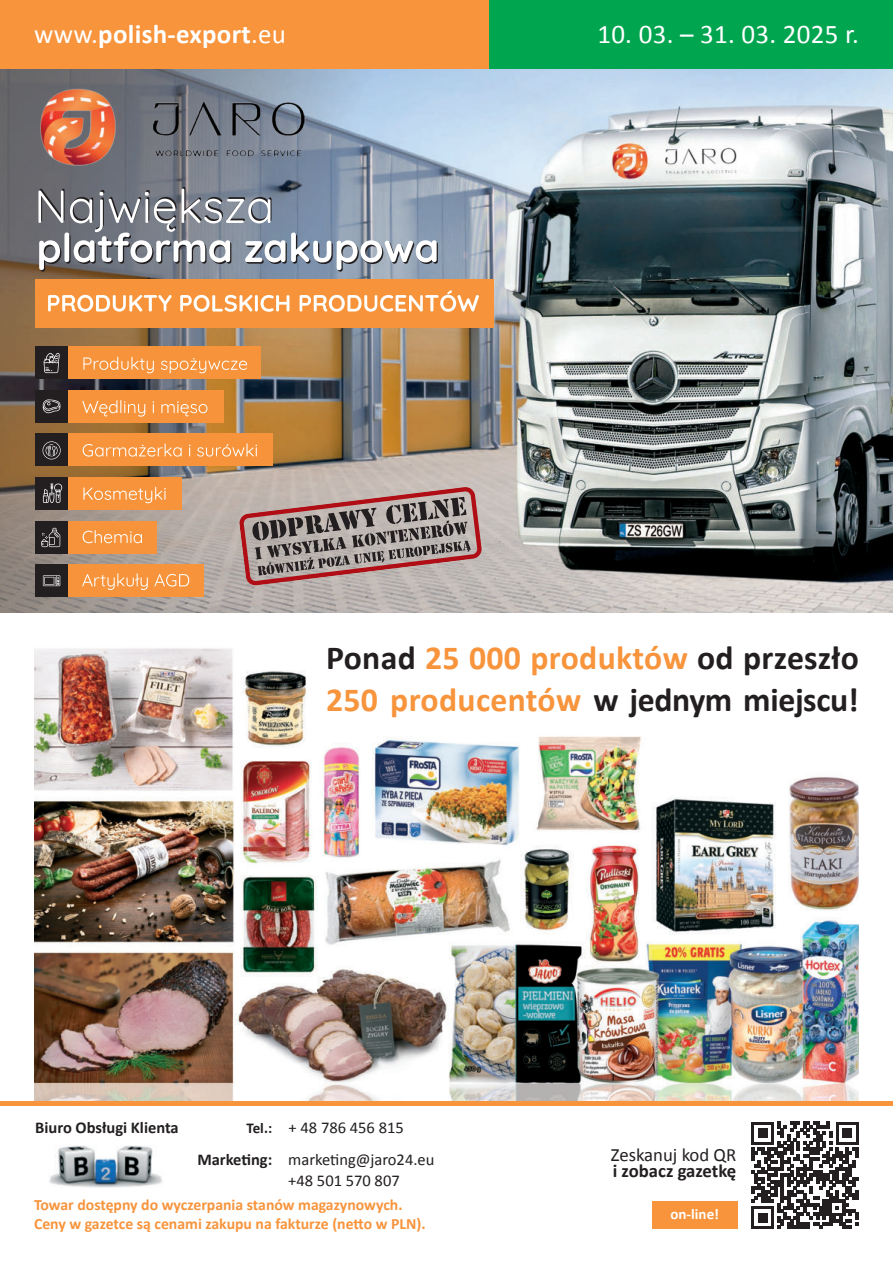
<style>
.page{position:relative;width:893px;height:1263px;background:#fff}
.page>*{position:absolute;margin:0;border:0;box-sizing:border-box;transform-origin:0 0}
.t1{font:700 33.75px/42.8px "Calibri";letter-spacing:.01em;color:#231f20}
.t2{font:700 27px "Calibri";letter-spacing:.01em;color:#fff}
.t3{font:27px "Calibri";letter-spacing:.01em;color:#fff}
.t4{font:700 18.75px "Calibri";color:#231f20}
.t5{font:18.75px "Calibri";color:#231f20}
.t6{font:16.5px/20.7px "Calibri";color:#231f20}
.t7{font:700 16.5px "Calibri";color:#231f20}
.t8{font:700 15.75px/18.9px "Calibri";color:#f7943c}
.t9{font:700 15px "Calibri";color:#fff}
.s1{font-weight:400}
.s2{color:#f7943c}
.s3{font-weight:700;font-size:15px}
</style>
<div class="page">
<img style="left:34px;top:648px;width:825px;height:453px">
<img style="left:0;top:68px;width:893px;height:544px">
<div style="left:0;top:0;width:490px;height:68px;background:#f7943c"></div>
<div style="left:489px;top:0;width:404px;height:68px;background:#00a54f"></div>
<img style="left:49px;top:1145px;width:114px;height:43px">
<div style="left:652px;top:1201px;width:85px;height:28px;background:#f7943c"></div>
<div style="left:35px;top:279px;width:459px;height:48px;background:#f7943b"></div>
<svg style="left:48px;top:290px;width:431px;height:22px"></svg>
<div style="left:68px;top:564px;width:135px;height:33px;background:#f7943b"></div>
<div style="left:68px;top:346px;width:193px;height:33px;background:#f7943b"></div>
<div style="left:68px;top:390px;width:155px;height:33px;background:#f7943b"></div>
<div style="left:68px;top:434px;width:205px;height:32px;background:#f7943b"></div>
<div style="left:68px;top:477px;width:114px;height:33px;background:#f7943b"></div>
<div style="left:68px;top:521px;width:89px;height:32px;background:#f7943b"></div>
<div style="left:35px;top:346px;width:33px;height:33px;background:#231f20"></div>
<div style="left:35px;top:390px;width:33px;height:33px;background:#231f20"></div>
<div style="left:35px;top:434px;width:33px;height:32px;background:#231f20"></div>
<div style="left:36px;top:477px;width:32px;height:33px;background:#231f20"></div>
<div style="left:35px;top:521px;width:33px;height:32px;background:#231f20"></div>
<div style="left:35px;top:564px;width:33px;height:33px;background:#231f20"></div>
<svg style="left:43px;top:575px;width:17px;height:11px"></svg>
<svg style="left:41px;top:528px;width:19px;height:19px"></svg>
<svg style="left:43px;top:441px;width:18px;height:18px"></svg>
<svg style="left:43px;top:483px;width:19px;height:20px"></svg>
<svg style="left:44px;top:353px;width:16px;height:20px"></svg>
<svg style="left:43px;top:399px;width:17px;height:14px"></svg>
<svg style="left:38px;top:187px;width:400px;height:85px;background:#8d95a1"></svg>
<svg style="left:751px;top:1122px;width:107px;height:107px"></svg>
<img style="left:34px;top:83px;width:277px;height:86px">
<div style="left:0;top:1101px;width:893px;height:5px;background:#f7943c"></div>
<svg style="left:82px;top:357px;width:400px;height:233px"></svg>
<h2 class="t2" style="left:34px;top:25px;width:254px"><span class="s1">www.</span>polish-export<span class="s1">.eu</span></h2>
<h2 class="t3" style="left:597px;top:24px;width:263px">10. 03. – 31. 03. 2025 r.</h2>
<h1 class="t1" style="left:326px;top:636px;width:534px">Ponad <span class="s2">25 000 produktów</span> od przeszło<br><span class="s2">250 producentów</span> w jednym miejscu!</h1>
<p class="t7" style="left:35px;top:1117px;width:145px">Biuro Obsługi Klienta</p>
<p class="t6" style="left:247px;top:1118px;width:159px"><span class="s3">Tel.:</span> + 48 786 456 815</p>
<p class="t7" style="left:197px;top:1149px;width:76px">Marke琀椀ng:</p>
<p class="t8" style="left:34px;top:1195px;width:393px">Towar dostępny do wyczerpania stanów magazynowych.<br>Ceny w gazetce są cenami zakupu na fakturze (ne琀琀o w PLN).</p>
<p class="t6" style="left:288px;top:1149px;width:148px">marke琀椀ng@jaro24.eu +48 501 570 807</p>
<p class="t5" style="left:611px;top:1147px;width:127px">Zeskanuj kod QR</p>
<p class="t4" style="left:613px;top:1159px;width:125px">i zobacz gazetkę</p>
<p class="t9" style="left:670px;top:1204px;width:50px">on-line!</p>
</div>
